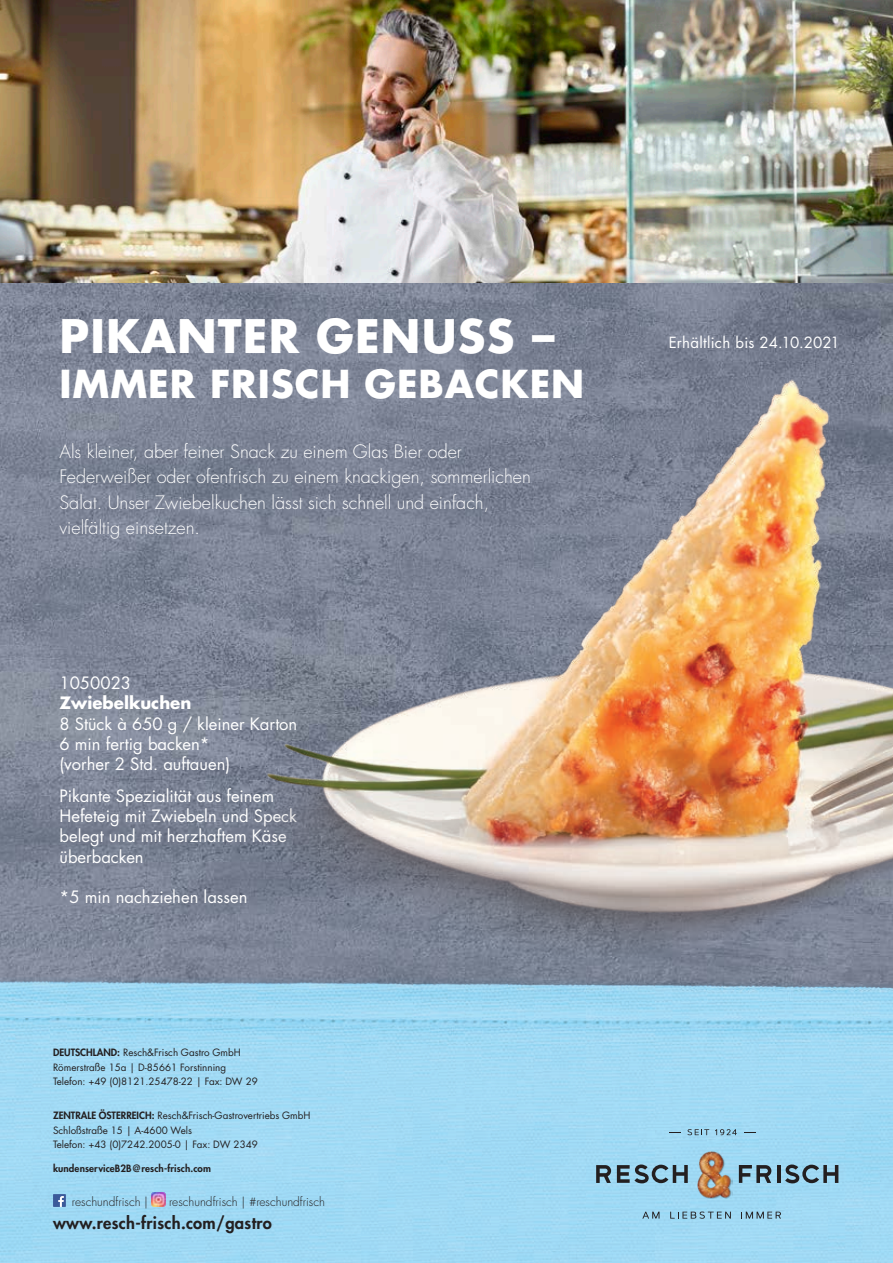
<style>
.page{position:relative;width:893px;height:1263px;background:#fff}
.page>*{position:absolute;margin:0;border:0;box-sizing:border-box;transform-origin:0 0}
.t1{font:700 45px "Futura LT Pro";letter-spacing:.025em;color:#fff}
.t2{font:700 37.5px "Futura LT Pro";letter-spacing:.025em;color:#fff}
.t3{font:300 18px/25.5px "Futura LT Pro";color:#fff}
.t4{font:16.65px/20.2px "Futura LT Pro";color:#fff}
.t5{font:700 16.65px "Futura LT Pro";color:#fff}
.t6{font:800 16.5px "Futura LT Pro";letter-spacing:.02em;color:#231f20}
.t7{font:15px "Futura LT Pro";letter-spacing:.01em;color:#fff}
.t8{font:300 12px "Futura LT Pro";color:#231f20}
.t9{font:9.9px/14.2px "Futura LT Pro";color:#231f20}
.t10{font:800 9.9px "Futura LT Pro";letter-spacing:.01em;color:#231f20}
.s1{font-weight:800}
</style>
<div class="page">
<img style="left:0;top:283px;width:893px;height:694px">
<img style="left:0;top:977px;width:893px;height:286px">
<svg style="left:642px;top:1212px;width:17px;height:6px"></svg>
<svg style="left:670px;top:1211px;width:61px;height:8px"></svg>
<svg style="left:741px;top:1212px;width:40px;height:6px"></svg>
<svg style="left:785px;top:1164px;width:53px;height:19px"></svg>
<hr style="left:777px;top:1165px;width:3px;height:18px;background:#231f20">
<svg style="left:739px;top:1165px;width:32px;height:18px"></svg>
<svg style="left:596px;top:1165px;width:15px;height:18px"></svg>
<svg style="left:617px;top:1164px;width:71px;height:19px"></svg>
<svg style="left:687px;top:1129px;width:22px;height:6px"></svg>
<svg style="left:715px;top:1129px;width:22px;height:7px"></svg>
<svg style="left:744px;top:1132px;width:12px;height:1px"></svg>
<img style="left:697px;top:1150px;width:35px;height:48px">
<img style="left:254px;top:372px;width:639px;height:619px">
<img style="left:0;top:0;width:893px;height:283px">
<div style="left:53px;top:1194px;width:13px;height:13px;background:#3b5a9a"></div>
<svg style="left:58px;top:1196px;width:6px;height:11px"></svg>
<img style="left:152px;top:1192px;width:13px;height:14px">
<h1 class="t1" style="left:60px;top:301px;width:497px">PIKANTER GENUSS –</h1>
<h2 class="t2" style="left:60px;top:355px;width:526px">IMMER FRISCH GEBACKEN</h2>
<h3 class="t3" style="left:60px;top:439px;width:473px">Als kleiner, aber feiner Snack zu einem Glas Bier oder Federweißer oder ofenfrisch zu einem knackigen, sommerlichen Salat. Unser Zwiebelkuchen lässt sich schnell und einfach, vielfältig einsetzen.</h3>
<h3 class="t4" style="left:60px;top:673px;width:73px">1050023</h3>
<h3 class="t5" style="left:60px;top:690px;width:133px">Zwiebelkuchen</h3>
<h3 class="t4" style="left:60px;top:713px;width:239px">8 Stück à 650 g / kleiner Karton<br>6 min fertig backen*<br>(vorher 2 Std. auftauen)</h3>
<h3 class="t4" style="left:60px;top:785px;width:239px">Pikante Spezialität aus feinem<br>Hefeteig mit Zwiebeln und Speck belegt und mit herzhaftem Käse überbacken</h3>
<h3 class="t4" style="left:60px;top:887px;width:190px">*5 min nachziehen lassen</h3>
<p class="t9" style="left:53px;top:1045px;width:206px"><span class="s1">DEUTSCHLAND:</span> Resch&amp;Frisch Gastro GmbH<br>Römerstraße 15a | D-85661 Forstinning<br>Telefon: +49 (0)8121.25478-22 | Fax: DW 29</p>
<p class="t9" style="left:53px;top:1108px;width:259px"><span class="s1">ZENTRALE ÖSTERREICH:</span> Resch&amp;Frisch-Gastrovertriebs GmbH<br>Schloßstraße 15 | A-4600 Wels<br>Telefon: +43 (0)7242.2005-0 | Fax: DW 2349</p>
<p class="t10" style="left:53px;top:1161px;width:159px">kundenserviceB2B@resch-frisch.com</p>
<p class="t8" style="left:72px;top:1194px;width:78px">reschundfrisch |</p>
<p class="t8" style="left:169px;top:1194px;width:157px">reschundfrisch | #reschundfrisch</p>
<h3 class="t6" style="left:53px;top:1211px;width:220px">www.resch-frisch.com/gastro</h3>
<h3 class="t7" style="left:669px;top:332px;width:172px">Erhältlich bis 24.10.2021</h3>
</div>
